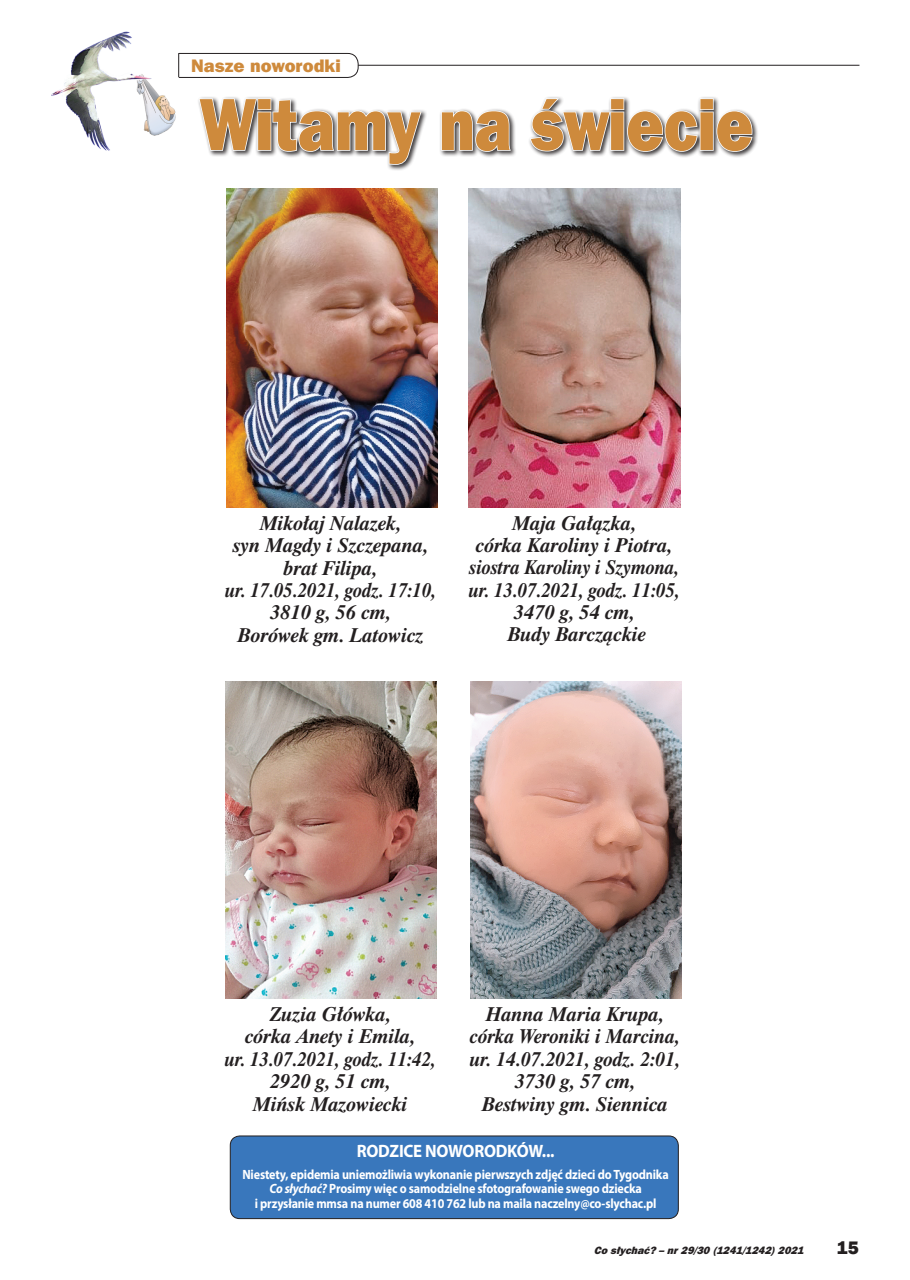
<style>
.page{position:relative;width:910px;height:1280px;background:#fff}
.page>*{position:absolute;margin:0;border:0;box-sizing:border-box;transform-origin:0 0}
.tytuł{font:73.2px "Frnk Goth ITC Hv PL";color:#ce8a3c;scale:.83 1}
.noworodki_1{font:italic 700 18.6px/22.4px "Dutch 801 Rm PL";color:#231f20;text-align:center}
.noworodki_1-2{font:italic 700 18.6px "Dutch 801 Rm PL";color:#231f20;scale:.92 1}
.noworodki_1-3{font:italic 700 18.6px "Dutch 801 Rm PL";color:#231f20;scale:.96 1}
.kalejdoskop{font:700 18px "Myriad Pro";letter-spacing:-.015em;color:#fff;scale:.94 1}
.Tytul_FrnkGothITCHvP{font:18px "Frnk Goth ITC Hv PL";color:#ce8a3c}
.t1{font:18px "Frnk Goth ITC Hv PL";color:#231f20}
.kalejdoskop-2{font:700 13.5px/14.5px "Myriad Pro";letter-spacing:-.015em;color:#fff;text-align:center;scale:.9 1}
.t2{font:italic 10.5px "Frnk Goth ITC Hv PL";color:#231f20}
.s1{font-style:italic}
</style>
<div class="page">
<hr style="left:242px;top:65px;width:617px;height:1px;background:#231f20">
<div style="left:74px;top:53px;width:284px;height:24px;background:#fff;border-radius:10px"></div>
<div style="left:73px;top:53px;width:286px;height:25px;border:1px solid #231f20;border-radius:10px"></div>
<img style="left:52px;top:31px;width:126px;height:120px">
<div style="left:197px;top:96px;width:562px;height:76px;background:#231f20;opacity:.86"></div>
<svg style="left:198px;top:97px;width:224px;height:69px"></svg>
<svg style="left:440px;top:110px;width:72px;height:43px;background:#898787"></svg>
<svg style="left:529px;top:97px;width:224px;height:56px"></svg>
<svg style="left:178px;top:53px;width:1px;height:24px"></svg>
<img style="left:469px;top:188px;width:211px;height:319px">
<img style="left:225px;top:681px;width:212px;height:317px">
<img style="left:470px;top:681px;width:211px;height:317px">
<img style="left:226px;top:188px;width:211px;height:319px">
<div style="left:230px;top:1136px;width:448px;height:82px;background:#3977bc;border-radius:10px"></div>
<div style="left:230px;top:1136px;width:448px;height:83px;border:1px solid #231f20;border-radius:10px"></div>
<p class="Tytul_FrnkGothITCHvP" style="left:191px;top:54px;width:151px">Nasze noworodki</p>
<p class="tytuł" style="left:200px;top:77px;width:668px">Witamy na świecie</p>
<p class="noworodki_1" style="left:225px;top:511px;width:212px">Mikołaj Nalazek,<br>syn Magdy i Szczepana, brat Filipa,<br>ur. 17.05.2021, godz. 17:10,<br>3810 g, 56 cm,</p>
<p class="noworodki_1" style="left:238px;top:623px;width:187px">Borówek gm. Latowicz</p>
<p class="noworodki_1" style="left:469px;top:511px;width:212px">Maja Gałązka,<br>córka Karoliny i Piotra, siostra Karoliny i Szymona, ur. 13.07.2021, godz. 11:05,</p>
<p class="noworodki_1" style="left:508px;top:600px;width:140px">3470 g, 54 cm,<br>Budy Barcząckie</p>
<p class="noworodki_1" style="left:270px;top:1002px;width:123px">Zuzia Główka,</p>
<p class="noworodki_1" style="left:245px;top:1025px;width:172px">córka Anety i Emila,</p>
<p class="noworodki_1-2" style="left:225px;top:1046px;width:231px">ur. 13.07.2021, godz. 11:42,</p>
<p class="noworodki_1" style="left:270px;top:1069px;width:122px">2920 g, 51 cm,</p>
<p class="noworodki_1" style="left:253px;top:1092px;width:156px">Mińsk Mazowiecki</p>
<p class="noworodki_1" style="left:470px;top:1002px;width:211px">Hanna Maria Krupa, córka Weroniki i Marcina,</p>
<p class="noworodki_1-3" style="left:470px;top:1046px;width:220px">ur. 14.07.2021, godz. 2:01,</p>
<p class="noworodki_1" style="left:482px;top:1069px;width:187px">3730 g, 57 cm,<br>Bestwiny gm. Siennica</p>
<p class="kalejdoskop" style="left:357px;top:1139px;width:212px">RODZICE NOWORODKÓW...</p>
<p class="kalejdoskop-2" style="left:242px;top:1166px;width:475px">Niestety, epidemia uniemożliwia wykonanie pierwszych zdjęć dzieci do Tygodnika<br><span class="s1">Co słychać?</span> Prosimy więc o samodzielne sfotografowanie swego dziecka<br>i przysłanie mmsa na numer 608 410 762 lub na maila naczelny@co-slychac.pl</p>
<p class="t2" style="left:594px;top:1244px;width:215px">Cosłychać?–nr29/30 (1241/1242)2021</p>
<p class="t1" style="left:837px;top:1236px;width:24px">15</p>
</div>
